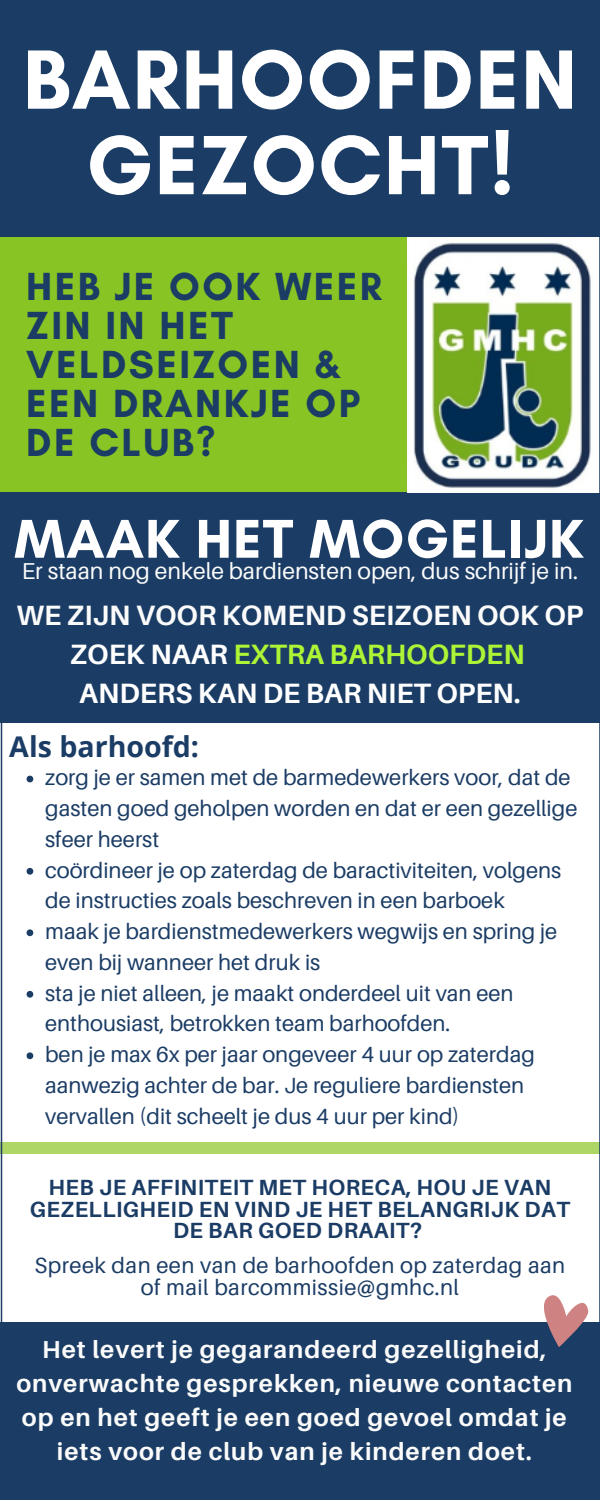
<style>
.page{position:relative;width:600px;height:1500px;background:#1b3c65}
.page>*{position:absolute;margin:0;border:0;box-sizing:border-box;transform-origin:0 0}
.t1{font:700 85.6px/85.5px "Glacial Indifference";letter-spacing:.02em;color:#fff;text-align:center}
.t2{font:700 55.6px "Glacial Indifference";letter-spacing:.02em;color:#fff}
.t3{font:700 40px/39.1px "Glacial Indifference";letter-spacing:.06em;color:#1b3c65}
.t4{font:700 28.6px "Open Sans";color:#1b3c65}
.t5{font:700 28px/39px "Aileron";color:#fff;text-align:center}
.t6{font:700 24.5px/33.8px "Aileron";letter-spacing:.04em;color:#fafbfa;text-align:center}
.t7{font:23px "Aileron";color:#fafbfa}
.t8{font:22px/30.8px "Aileron";color:#1b3c65}
.t9{font:700 22px/21.8px "Aileron";letter-spacing:.02em;color:#1b3c65;text-align:center}
.t10{font:22px/21.8px "Aileron";letter-spacing:.02em;color:#1b3c65;text-align:center}
.s1{color:#fafbfa}
.s2{color:#adf436}
</style>
<div class="page">
<div style="left:0;top:237px;width:600px;height:255px;background:#89c425"></div>
<div style="left:0;top:724px;width:600px;height:598px;background:#fff"></div>
<div style="left:0;top:1142px;width:600px;height:12px;background:#add667"></div>
<img style="left:407px;top:237px;width:192px;height:255px">
<svg style="left:544px;top:1295px;width:45px;height:52px"></svg>
<svg style="left:27px;top:776px;width:6px;height:6px"></svg>
<svg style="left:27px;top:868px;width:6px;height:7px"></svg>
<svg style="left:27px;top:929px;width:6px;height:7px"></svg>
<svg style="left:27px;top:991px;width:6px;height:7px"></svg>
<svg style="left:27px;top:1052px;width:6px;height:7px"></svg>
<hr style="left:1px;top:715px;width:1px;height:627px;background:#1b3c65">
<hr style="left:599px;top:222px;width:1px;height:1120px;background:#1b3c65">
<h1 class="t1" style="left:23px;top:36px;width:556px">BARHOOFDEN<br>GEZOCHT!</h1>
<h3 class="t3" style="left:26px;top:266px;width:357px">HEB JE OOK WEER<br>ZIN IN HET<br>VELDSEIZOEN &amp;<br>EEN DRANKJE OP<br>DE CLUB?</h3>
<h2 class="t2" style="left:14px;top:505px;width:571px">MAAK HET MOGELIJK</h2>
<p class="t7" style="left:22px;top:557px;width:558px">Er staan nog enkele bardiensten open, dus schrijf je in.</p>
<p class="t5" style="left:17px;top:595px;width:568px"><span class="s1">WE ZIJN VOOR KOMEND SEIZOEN OOK</span> OP<br>ZOEK NAAR <span class="s2">EXTRA BARHOOFDEN<br></span>ANDERS KAN DE BAR NIET OPEN.</p>
<h3 class="t4" style="left:9px;top:727px;width:191px">Als barhoofd:</h3>
<p class="t8" style="left:45px;top:762px;width:534px">zorg je er samen met de barmedewerkers voor, dat de gasten goed geholpen worden en dat er een gezellige sfeer heerst<br>coördineer je op zaterdag de baractiviteiten, volgens de instructies zoals beschreven in een barboek<br>maak je bardienstmedewerkers wegwijs en spring je even bij wanneer het druk is<br>sta je niet alleen, je maakt onderdeel uit van een enthousiast, betrokken team barhoofden.<br>ben je max 6x per jaar ongeveer 4 uur op zaterdag aanwezig achter de bar. Je reguliere bardiensten vervallen (dit scheelt je dus 4 uur per kind)</p>
<p class="t9" style="left:30px;top:1176px;width:542px">HEB JE AFFINITEIT MET HORECA, HOU JE VAN<br>GEZELLIGHEID EN VIND JE HET BELANGRIJK DAT<br>DE BAR GOED DRAAIT?</p>
<p class="t10" style="left:35px;top:1254px;width:532px">Spreek dan een van de barhoofden op zaterdag aan of mail barcommissie@gmhc.nl</p>
<p class="t6" style="left:16px;top:1332px;width:558px">Het levert je gegarandeerd gezelligheid, onverwachte gesprekken, nieuwe contacten op en het geeft je een goed gevoel omdat je iets voor de club van je kinderen doet.</p>
</div>
